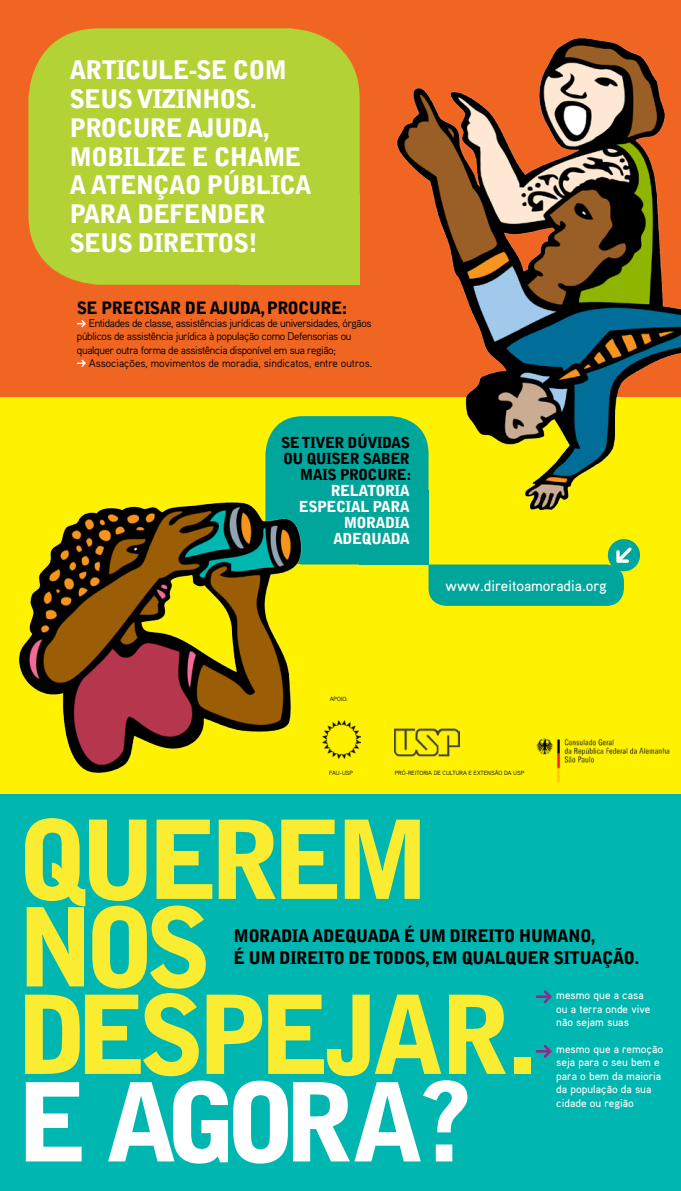
<style>
.page{position:relative;width:681px;height:1191px;background:#fff}
.page>*{position:absolute;margin:0;border:0;box-sizing:border-box;transform-origin:0 0}
.t1{font:900 108px/87.5px "Bell Gothic Std";letter-spacing:-.09em;color:#f9ec31}
.t2{font:900 108px "Bell Gothic Std";color:#fff}
.t3{font:900 25.4px/28.7px "Bell Gothic Std";letter-spacing:-.04em;color:#fff}
.t4{font:900 17.3px "Bell Gothic Std";letter-spacing:-.04em;color:#000}
.t5{font:900 17px "Bell Gothic Std";letter-spacing:-.04em;color:#000}
.t6{font:900 15.1px/16px "Bell Gothic Std";letter-spacing:-.04em;color:#000;text-align:right}
.t7{font:900 15.1px/16px "Bell Gothic Std";letter-spacing:-.04em;color:#fff;text-align:right}
.t8{font:500 15px "Aaux";color:#fff}
.t9{font:500 11.2px/13.4px "Aaux";color:#fff}
.t10{font:11px/13.2px "Aaux";letter-spacing:-.03em;color:#000}
.t11{font:11px "Aaux";color:#000}
.t12{font:6px "Aaux";color:#000}
</style>
<div class="page">
<div style="left:0;top:397px;width:680px;height:401px;background:#fff200"></div>
<div style="left:0;top:0;width:680px;height:397px;background:#f16522"></div>
<div style="left:0;top:794px;width:680px;height:397px;background:#00b6b0"></div>
<div style="left:28px;top:28px;width:331px;height:257px;background:#b2d235;border-radius:71px"></div>
<div style="left:239px;top:193px;width:120px;height:92px;background:#b2d235"></div>
<div style="left:265px;top:416px;width:163px;height:148px;background:#00a69c;border-radius:38px"></div>
<div style="left:359px;top:490px;width:69px;height:74px;background:#00a69c"></div>
<svg style="left:77px;top:320px;width:9px;height:7px"></svg>
<svg style="left:77px;top:359px;width:9px;height:8px"></svg>
<img style="left:536px;top:738px;width:134px;height:45px">
<img style="left:322px;top:721px;width:38px;height:37px">
<img style="left:394px;top:728px;width:65px;height:29px">
<img style="left:392px;top:38px;width:288px;height:474px">
<svg style="left:535px;top:990px;width:16px;height:13px"></svg>
<svg style="left:535px;top:1045px;width:16px;height:12px"></svg>
<img style="left:18px;top:501px;width:284px;height:272px">
<svg style="left:428px;top:537px;width:212px;height:69px"></svg>
<h2 class="t3" style="left:70px;top:56px;width:181px">ARTICU LE-SE COM<br>SEUS</h2>
<h2 class="t3" style="left:136px;top:85px;width:122px">VIZIN HOS.</h2>
<h2 class="t3" style="left:70px;top:114px;width:17px">PROCURE</h2>
<h2 class="t3" style="left:186px;top:114px;width:17px">AJUDA</h2>
<h2 class="t3" style="left:263px;top:114px;width:9px">,</h2>
<h2 class="t3" style="left:70px;top:142px;width:196px;text-indent:53px">ILIZE E C HAME<br>AATENÇAO PÚB</h2>
<h2 class="t3" style="left:70px;top:142px;width:18px">MOB</h2>
<h2 class="t3" style="left:256px;top:171px;width:40px">LICA</h2>
<h2 class="t3" style="left:70px;top:200px;width:16px">PARA</h2>
<h2 class="t3" style="left:137px;top:200px;width:64px">DEFENDER</h2>
<h2 class="t3" style="left:70px;top:229px;width:17px">SEUS</h2>
<h2 class="t3" style="left:138px;top:229px;width:121px">DIREITOS !</h2>
<h3 class="t5" style="left:77px;top:298px;width:272px">SE PRECISAR DE AJUDA, PROCURE:</h3>
<p class="t10" style="left:77px;top:316px;width:296px;text-indent:12px">Entidades de classe, assistências jurídicas de universidades, órgãos públicos de assistência jurídica à população como Defensorias ou qualquer outra forma de assistência disponível em sua região;</p>
<p class="t11" style="left:89px;top:356px;width:285px">Associações, movimentos de moradia, sindicatos, entre outros.</p>
<h3 class="t6" style="left:281px;top:435px;width:132px">SE TIVER DÚVIDAS<br>OU QUISER SABER<br>MAIS PROCURE:</h3>
<h3 class="t7" style="left:299px;top:483px;width:112px">RELATORIA<br>ESPECIAL PARA<br>M ORADIA<br>ADEQUADA</h3>
<h3 class="t8" style="left:445px;top:576px;width:163px">www.direitoamoradia.org</h3>
<p class="t12" style="left:329px;top:694px;width:19px">Apoio:</p>
<p class="t12" style="left:329px;top:768px;width:25px">FAU-USP</p>
<p class="t12" style="left:394px;top:768px;width:130px">Pró-reitoria de Cultura e Extensão da USP</p>
<h1 class="t1" style="left:16px;top:817px;width:522px">QUEREM<br>NOS<br>DESPEJAR.</h1>
<h1 class="t2" style="left:16px;top:1059px;width:458px">E AGORA?</h1>
<h3 class="t4" style="left:233px;top:925px;width:13px">MORAD</h3>
<h3 class="t4" style="left:292px;top:925px;width:32px">IAADE</h3>
<h3 class="t4" style="left:345px;top:925px;width:23px">QUADA</h3>
<h3 class="t4" style="left:403px;top:925px;width:140px">É UM DIREITO HUMANO</h3>
<h3 class="t4" style="left:590px;top:925px;width:6px">,</h3>
<h3 class="t4" style="left:233px;top:947px;width:161px">É UM DIREITO DE TODOS</h3>
<h3 class="t4" style="left:425px;top:947px;width:103px">, EM QUALQUER</h3>
<h3 class="t4" style="left:553px;top:947px;width:87px">SITUAÇÃO .</h3>
<p class="t9" style="left:556px;top:988px;width:95px">mesmo que a casa ou a terra onde vive não sejam suas</p>
<p class="t9" style="left:556px;top:1042px;width:108px">mesmo que a remoção seja para o seu bem e para o bem da maioria da população da sua cidade ou região</p>
</div>
